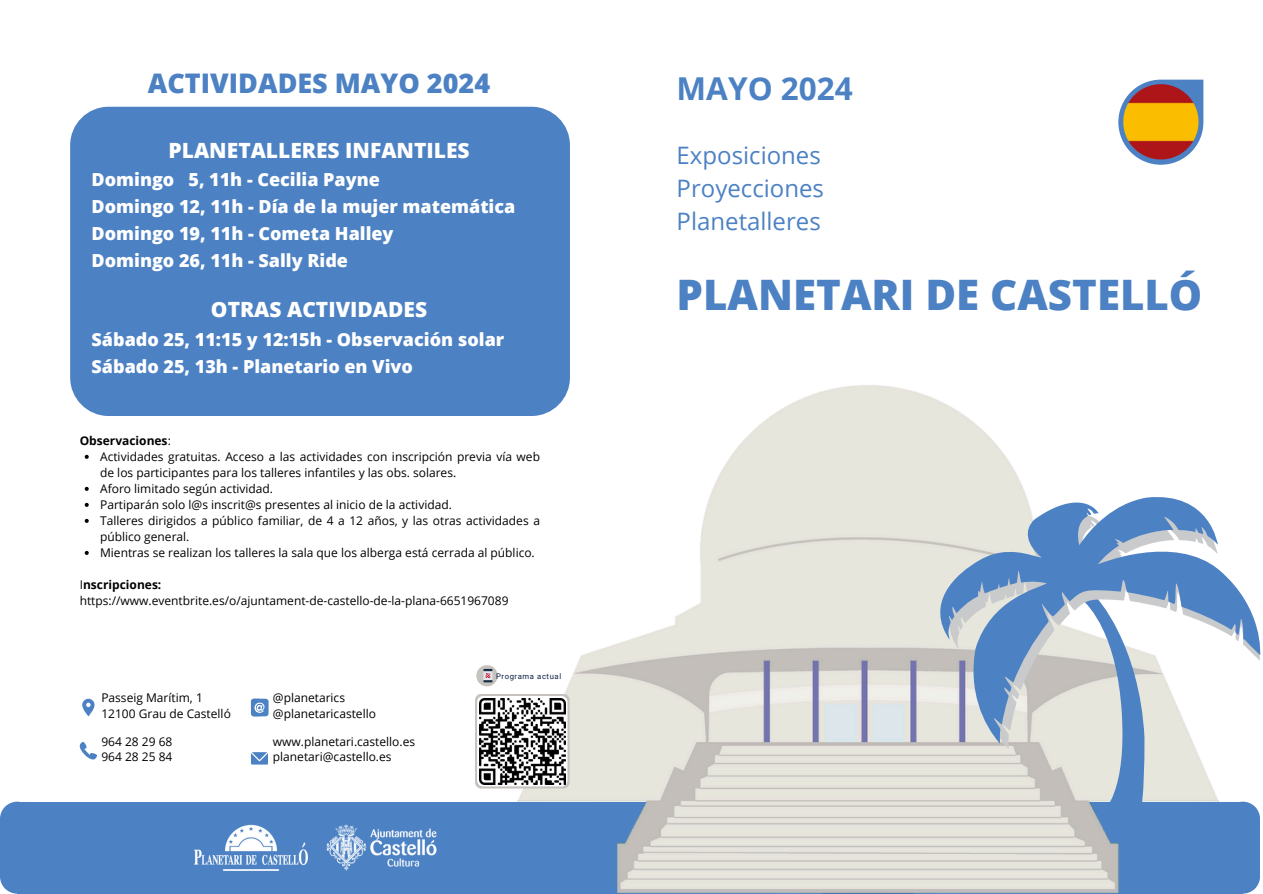
<style>
.page{position:relative;width:1263px;height:894px;background:#fff}
.page>*{position:absolute;margin:0;border:0;box-sizing:border-box;transform-origin:0 0}
.t1{font:800 42px "Open Sans";color:#4c81c3}
.t2{font:700 31.5px "Open Sans";color:#4c81c3}
.t3{font:800 27px "Open Sans";color:#4c81c3}
.t4{font:24px/32.7px "Open Sans";color:#4c81c3}
.t5{font:800 21px "Open Sans";color:#fff}
.t6{font:800 18px/27px "Open Sans";color:#fff}
.t7{font:12px/16px "Open Sans";color:#000}
.t8{font:700 12px "Open Sans";color:#000}
.t9{font:7.65px "Roboto";letter-spacing:.075em;color:#0a1e42}
.s1{font-weight:400}
</style>
<div class="page">
<svg style="left:82px;top:698px;width:13px;height:18px"></svg>
<svg style="left:80px;top:742px;width:17px;height:17px"></svg>
<div style="left:251px;top:698px;width:18px;height:18px;background:#4c81c3;border-radius:3px"></div>
<svg style="left:251px;top:698px;width:13px;height:18px"></svg>
<svg style="left:251px;top:752px;width:17px;height:12px"></svg>
<div style="left:18px;top:801px;width:1225px;height:92px;background:#4c81c3"></div>
<div style="left:0;top:801px;width:34px;height:92px;background:#4c81c3"></div>
<svg style="left:1240px;top:801px;width:20px;height:92px"></svg>
<img style="left:503px;top:384px;width:737px;height:509px">
<img style="left:195px;top:824px;width:112px;height:46px">
<svg style="left:475px;top:693px;width:95px;height:95px"></svg>
<svg style="left:477px;top:695px;width:90px;height:91px"></svg>
<img style="left:480px;top:698px;width:85px;height:86px">
<svg style="left:476px;top:665px;width:22px;height:21px"></svg>
<svg style="left:483px;top:668px;width:9px;height:14px"></svg>
<div style="left:70px;top:107px;width:500px;height:309px;background:#4c81c3;border-radius:38px"></div>
<img style="left:326px;top:824px;width:111px;height:47px">
<svg style="left:85px;top:454px;width:4px;height:4px"></svg>
<svg style="left:85px;top:486px;width:4px;height:4px"></svg>
<svg style="left:85px;top:502px;width:4px;height:4px"></svg>
<svg style="left:85px;top:518px;width:4px;height:4px"></svg>
<svg style="left:85px;top:550px;width:4px;height:4px"></svg>
<svg style="left:1072px;top:749px;width:72px;height:71px"></svg>
<svg style="left:940px;top:743px;width:300px;height:6px;fill:#e6e6dc"></svg>
<svg style="left:940px;top:497px;width:321px;height:246px"></svg>
<svg style="left:1118px;top:80px;width:85px;height:85px"></svg>
<img style="left:1123px;top:84px;width:75px;height:75px">
<h6 class="t3" style="left:148px;top:64px;width:344px">ACTIVIDADES MAYO 2024</h6>
<p class="t5" style="left:169px;top:135px;width:303px">PLANETALLERES INFANTILES</p>
<p class="t6" style="left:91px;top:166px;width:425px">Domingo 5, 11h - Cecilia Payne<br>Domingo 12, 11h - Día de la mujer matemática<br>Domingo 19, 11h - Cometa Halley</p>
<p class="t6" style="left:91px;top:247px;width:258px">Domingo 26, 11h - Sally Ride</p>
<p class="t5" style="left:211px;top:294px;width:218px">OTRAS ACTIVIDADES</p>
<p class="t6" style="left:91px;top:325px;width:414px">Sábado 25, 11:15 y 12:15h - Observación solar</p>
<p class="t6" style="left:91px;top:352px;width:323px">Sábado 25, 13h - Planetario en Vivo</p>
<p class="t8" style="left:80px;top:432px;width:93px">Observaciones<span class="s1">:</span></p>
<p class="t7" style="left:100px;top:448px;width:441px">Actividades gratuitas. Acceso a las actividades con inscripción previa vía web de los participantes para los talleres infantiles y las obs. solares.</p>
<p class="t7" style="left:100px;top:480px;width:175px">Aforo limitado según actividad.</p>
<p class="t7" style="left:100px;top:496px;width:353px">Partiparán solo l@s inscrit@s presentes al inicio de la actividad.</p>
<p class="t7" style="left:100px;top:512px;width:441px">Talleres dirigidos a público familiar, de 4 a 12 años, y las otras actividades a público general.</p>
<p class="t7" style="left:100px;top:544px;width:436px">Mientras se realizan los talleres la sala que los alberga está cerrada al público.</p>
<p class="t8" style="left:80px;top:576px;width:83px"><span class="s1">I</span>nscripciones:</p>
<p class="t7" style="left:80px;top:592px;width:430px">https://www.eventbrite.es/o/ajuntament-de-castello-de-la-plana-6651967089</p>
<p class="t7" style="left:101px;top:689px;width:103px">Passeig Marítim, 1</p>
<p class="t7" style="left:101px;top:705px;width:131px">12100 Grau de Castelló</p>
<h4 class="t7" style="left:101px;top:732px;width:73px">964 28 29 68</h4>
<h1 class="t7" style="left:101px;top:748px;width:73px">964 28 25 84</h1>
<h6 class="t7" style="left:273px;top:689px;width:74px">@planetarics</h6>
<p class="t7" style="left:273px;top:705px;width:105px">@planetaricastello</p>
<p class="t7" style="left:273px;top:732px;width:144px">www.planetari.castello.es</p>
<p class="t7" style="left:273px;top:748px;width:120px">planetari@castello.es</p>
<p class="t9" style="left:496px;top:671px;width:67px">Programa actual</p>
<p class="t2" style="left:677px;top:66px;width:178px">MAYO 2024</p>
<p class="t4" style="left:677px;top:139px;width:149px">Exposiciones<br>Proyecciones<br>Planetalleres</p>
<p class="t1" style="left:677px;top:265px;width:527px">PLANETARI DE CASTELLÓ</p>
</div>
